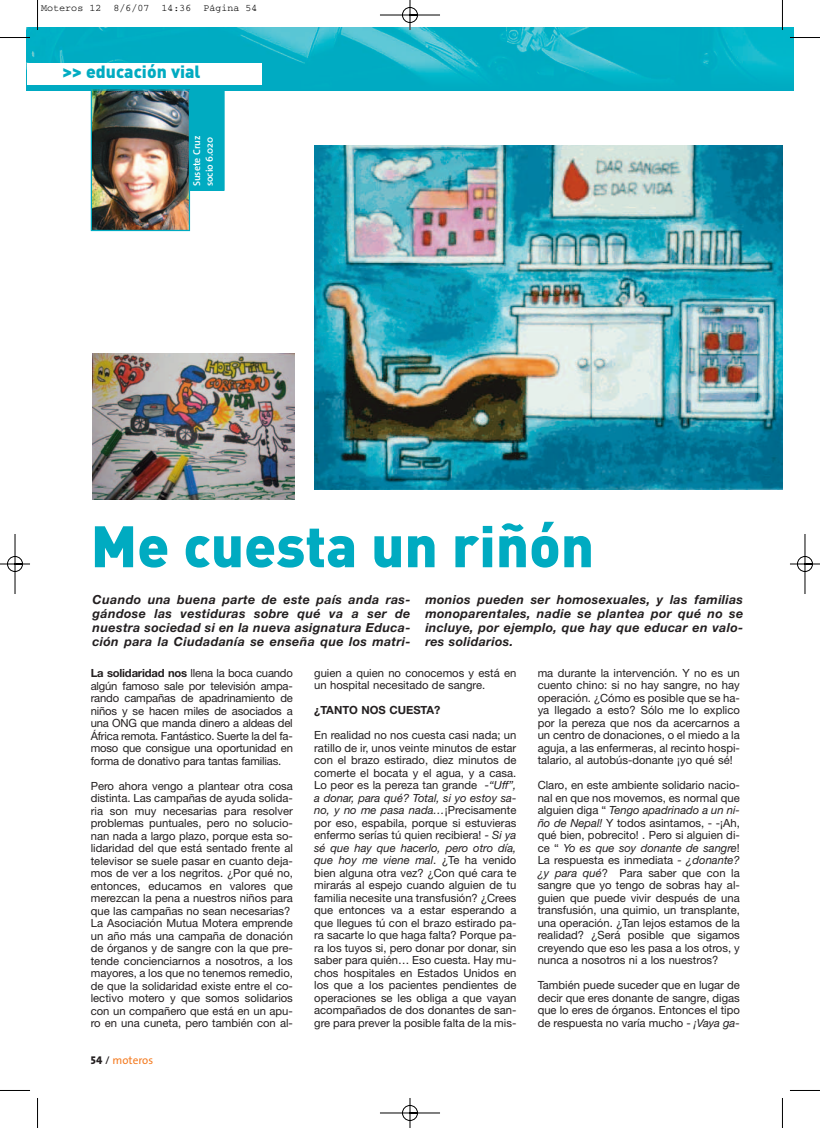
<style>
.page{position:relative;width:820px;height:1128px;background:#fff}
.page>*{position:absolute;margin:0;border:0;box-sizing:border-box;transform-origin:0 0}
.t1{font:900 57.5px "DIN";color:#00abc1}
.t2{font:900 17.5px "DIN";color:#00abc1}
.t3{font:italic 700 12.5px/13.8px "Helvetica Neue";letter-spacing:.03em;color:#231f20;text-align:justify}
.t4{font:11.25px/12.5px "Helvetica Neue";color:#231f20;text-align:justify}
.t5{font:700 11.25px "Helvetica Neue";color:#231f20}
.t6{font:11.25px "The Sans";color:#f47b21}
.t7{font:10px "Courier";color:#000}
.t8{font:600 10px/12.5px "The Sans";color:#fff}
.s1{font-weight:700}
.s2{font-family:"The Sans Extra Bold Caps";color:#231f20}
.s3{color:#231f20}
.s4{font-style:italic}
</style>
<div class="page">
<img style="left:0;top:0;width:819px;height:1127px">
<p class="t7" style="left:41px;top:5px;width:218px">Moteros 12 8/6/07 14:36 Página 54</p>
<h2 class="t2" style="left:62px;top:66px;width:140px">&gt;&gt; educación vial</h2>
<p class="t8" style="left:191px;top:186px;width:52px;rotate:-90deg">Susete Cruz socio 6.020</p>
<h1 class="t1" style="left:91px;top:526px;width:504px">Me cuesta un riñón</h1>
<p class="t3" style="left:93px;top:592px;width:319px">Cuando una buena parte de este país anda ras&shy;gándose las vestiduras sobre qué va a ser de nuestra sociedad si en la nueva asignatura Educa&shy;ción para la Ciudadanía se enseña que los matri-</p>
<p class="t3" style="left:425px;top:592px;width:319px">monios pueden ser homosexuales, y las familias monoparentales, nadie se plantea por qué no se incluye, por ejemplo, que hay que educar en valo&shy;res solidarios.</p>
<p class="t4" style="left:91px;top:666px;width:203px"><span class="s1">La solidaridad nos</span> llena la boca cuando algún famoso sale por televisión ampa&shy;rando campañas de apadrinamiento de niños y se hacen miles de asociados a una ONG que manda dinero a aldeas del África remota. Fantástico. Suerte la del fa&shy;moso que consigue una oportunidad en forma de donativo para tantas familias.</p>
<p class="t4" style="left:91px;top:779px;width:204px;text-align:left">Pero ahora vengo a plantear otra cosa distinta. Las campañas de ayuda solida&shy;ria son muy necesarias para resolver problemas puntuales, pero no solucio&shy;nan nada a largo plazo, porque esta so&shy;lidaridad del que está sentado frente al televisor se suele pasar en cuanto deja&shy;mos de ver a los negritos. ¿Por qué no, entonces, educamos en valores que merezcan la pena a nuestros niños para que las campañas no sean necesarias?<br>La Asociación Mutua Motera emprende un año más una campaña de donación de órganos y de sangre con la que pre&shy;tende concienciarnos a nosotros, a los mayores, a los que no tenemos remedio, de que la solidaridad existe entre el co&shy;lectivo motero y que somos solidarios con un compañero que está en un apu&shy;ro en una cuneta, pero también con al-</p>
<p class="t6" style="left:91px;top:1055px;width:64px"><span class="s2">54</span> <span class="s3">/</span> moteros</p>
<p class="t4" style="left:314px;top:666px;width:203px">guien a quien no conocemos y está en un hospital necesitado de sangre.</p>
<p class="t5" style="left:314px;top:703px;width:128px">¿TANTO NOS CUESTA?</p>
<p class="t4" style="left:314px;top:729px;width:204px">En realidad no nos cuesta casi nada; un ratillo de ir, unos veinte minutos de estar con el brazo estirado, diez minutos de comerte el bocata y el agua, y a casa.<br>Lo peor es la pereza tan grande <span class="s4">-“Uff”, a donar, para qué? Total, si yo estoy sa&shy;no, y no me pasa nada…</span>¡Precisamente por eso, espabila, porque si estuvieras enfermo serías tú quien recibiera! <span class="s4">- Si ya sé que hay que hacerlo, pero otro día, que hoy me viene mal</span>. ¿Te ha venido bien alguna otra vez? ¿Con qué cara te mirarás al espejo cuando alguien de tu familia necesite una transfusión? ¿Crees que entonces va a estar esperando a que llegues tú con el brazo estirado pa&shy;ra sacarte lo que haga falta? Porque pa&shy;ra los tuyos si, pero donar por donar, sin saber para quién… Eso cuesta. Hay mu&shy;chos hospitales en Estados Unidos en los que a los pacientes pendientes de operaciones se les obliga a que vayan acompañados de dos donantes de san&shy;gre para prever la posible falta de la mis-</p>
<p class="t4" style="left:537px;top:666px;width:203px">ma durante la intervención. Y no es un cuento chino: si no hay sangre, no hay operación. ¿Cómo es posible que se ha&shy;ya llegado a esto? Sólo me lo explico por la pereza que nos da acercarnos a un centro de donaciones, o el miedo a la aguja, a las enfermeras, al recinto hospi&shy;talario, al autobús-donante ¡yo qué sé!</p>
<p class="t4" style="left:537px;top:779px;width:203px">Claro, en este ambiente solidario nacio&shy;nal en que nos movemos, es normal que alguien diga “ <span class="s4">Tengo apadrinado a un ni&shy;ño de Nepal!</span> Y todos asintamos, - -¡Ah, qué bien, pobrecito! . Pero si alguien di&shy;ce “ <span class="s4">Yo es que soy donante de sangre</span>!<br>La respuesta es inmediata <span class="s4">- ¿donante? ¿y para qué</span>? Para saber que con la sangre que yo tengo de sobras hay al&shy;guien que puede vivir después de una transfusión, una quimio, un transplante, una operación. ¿Tan lejos estamos de la realidad? ¿Será posible que sigamos creyendo que eso les pasa a los otros, y nunca a nosotros ni a los nuestros?</p>
<p class="t4" style="left:537px;top:979px;width:203px">También puede suceder que en lugar de decir que eres donante de sangre, digas que lo eres de órganos. Entonces el tipo de respuesta no varía mucho - <span class="s4">¡Vaya ga-</span></p>
</div>
